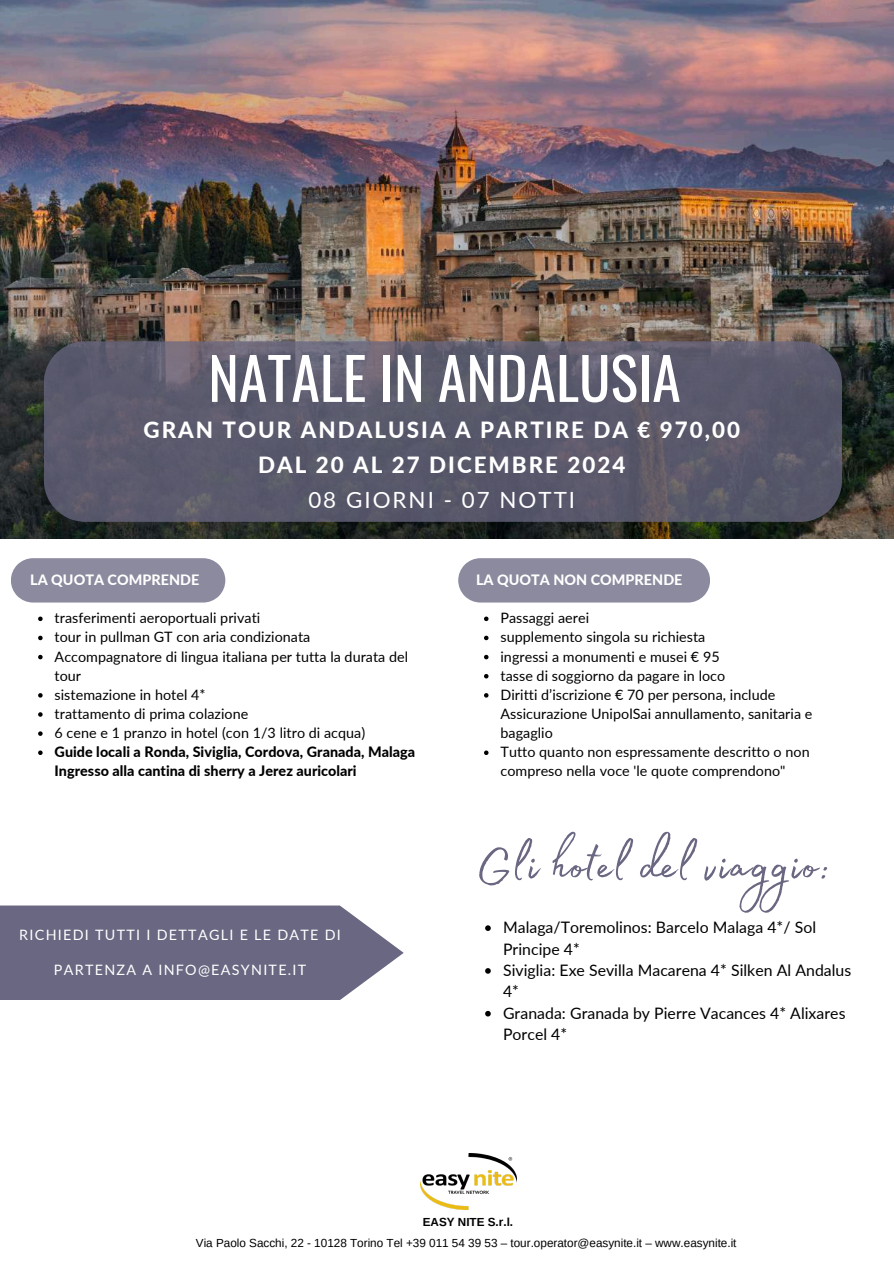
<style>
.page{position:relative;width:894px;height:1264px;background:#fff}
.page>*{position:absolute;margin:0;border:0;box-sizing:border-box;transform-origin:0 0}
.t1{font:60.75px "Madelyn Fill";letter-spacing:.005em;color:#696781}
.t2{font:57.9px "Oswald";color:#fff}
.t3{font:800 22.35px/34.8px "Lato";letter-spacing:.09em;color:#fff;text-align:center}
.t4{font:22.35px "Lato";letter-spacing:.09em;color:#fff}
.t5{font:15.75px/21.3px "Lato";letter-spacing:.005em;color:#000}
.t6{font:14.25px/19.2px "Lato";letter-spacing:.005em;color:#000}
.t7{font:800 14.25px/19.2px "Lato";letter-spacing:.005em;color:#000}
.t8{font:14.25px "Lato";letter-spacing:.09em;color:#fff}
.t9{font:800 14.25px "Lato";color:#fff}
.t10{font:11.7px "Arimo";color:#000}
.t11{font:700 11.7px "Arimo";color:#000}
</style>
<div class="page">
<img style="left:0;top:0;width:893px;height:538px">
<svg style="left:44px;top:341px;width:797px;height:181px;background:#5a596b"></svg>
<div style="left:11px;top:558px;width:214px;height:44px;background:#8b8a9e"></div>
<div style="left:458px;top:558px;width:252px;height:44px;background:#8b8a9e"></div>
<img style="left:420px;top:1153px;width:96px;height:55px">
<svg style="left:0;top:905px;width:403px;height:95px;background:#75738b"></svg>
<svg style="left:485px;top:925px;width:5px;height:6px"></svg>
<svg style="left:485px;top:968px;width:5px;height:5px"></svg>
<svg style="left:485px;top:1010px;width:5px;height:6px"></svg>
<svg style="left:38px;top:616px;width:5px;height:5px"></svg>
<svg style="left:38px;top:635px;width:5px;height:5px"></svg>
<svg style="left:38px;top:655px;width:5px;height:4px"></svg>
<svg style="left:38px;top:693px;width:5px;height:4px"></svg>
<svg style="left:38px;top:712px;width:5px;height:4px"></svg>
<svg style="left:38px;top:731px;width:5px;height:5px"></svg>
<svg style="left:38px;top:750px;width:5px;height:5px"></svg>
<svg style="left:484px;top:616px;width:4px;height:5px"></svg>
<svg style="left:484px;top:635px;width:4px;height:5px"></svg>
<svg style="left:484px;top:655px;width:4px;height:4px"></svg>
<svg style="left:484px;top:674px;width:4px;height:4px"></svg>
<svg style="left:484px;top:693px;width:4px;height:4px"></svg>
<svg style="left:484px;top:750px;width:4px;height:5px"></svg>
<h2 class="t2" style="left:208px;top:333px;width:474px">NATALE IN ANDALUSIA</h2>
<h3 class="t3" style="left:143px;top:412px;width:597px">GRAN TOUR ANDALUSIA A PARTIRE DA € 970,00<br>DAL 20 AL 27 DICEMBRE 2024</h3>
<h3 class="t4" style="left:308px;top:485px;width:268px">08 GIORNI - 07 NOTTI</h3>
<p class="t9" style="left:30px;top:571px;width:170px">LA QUOTA COMPRENDE</p>
<p class="t6" style="left:55px;top:608px;width:355px">trasferimenti aeroportuali privati<br>tour in pullman GT con aria condizionata Accompagnatore di lingua italiana per tutta la durata del tour<br>sistemazione in hotel 4*<br>trattamento di prima colazione<br>6 cene e 1 pranzo in hotel (con 1/3 litro di acqua)</p>
<p class="t7" style="left:55px;top:742px;width:362px">Guide locali a Ronda, Siviglia, Cordova, Granada, Malaga<br>Ingresso alla cantina di sherry a Jerez auricolari</p>
<p class="t8" style="left:19px;top:926px;width:323px">RICHIEDI TUTTI I DETTAGLI E LE DATE DI</p>
<p class="t8" style="left:54px;top:961px;width:254px">PARTENZA A INFO@EASYNITE.IT</p>
<p class="t9" style="left:476px;top:571px;width:208px">LA QUOTA NON COMPRENDE</p>
<p class="t6" style="left:500px;top:608px;width:313px">Passaggi aerei<br>supplemento singola su richiesta<br>ingressi a monumenti e musei € 95<br>tasse di soggiorno da pagare in loco<br>Diritti d’iscrizione € 70 per persona, include Assicurazione UnipolSai annullamento, sanitaria e bagaglio<br>Tutto quanto non espressamente descritto o non compreso nella voce 'le quote comprendono"</p>
<h1 class="t1" style="left:476px;top:819px;width:356px">Gli hotel del viaggio:</h1>
<p class="t5" style="left:503px;top:916px;width:349px">Malaga/Toremolinos: Barcelo Malaga 4*/ Sol<br>Principe 4*<br>Siviglia: Exe Sevilla Macarena 4* Silken Al Andalus<br>4*<br>Granada: Granada by Pierre Vacances 4* Alixares<br>Porcel 4*</p>
<p class="t11" style="left:422px;top:1215px;width:92px">EASY NITE S.r.l.</p>
<p class="t10" style="left:196px;top:1236px;width:542px">Via Paolo Sacchi, 22 - 10128 Torino Tel +39 011 54 39 53 – tour.operator@easynite.it – www.easynite.it</p>
</div>
